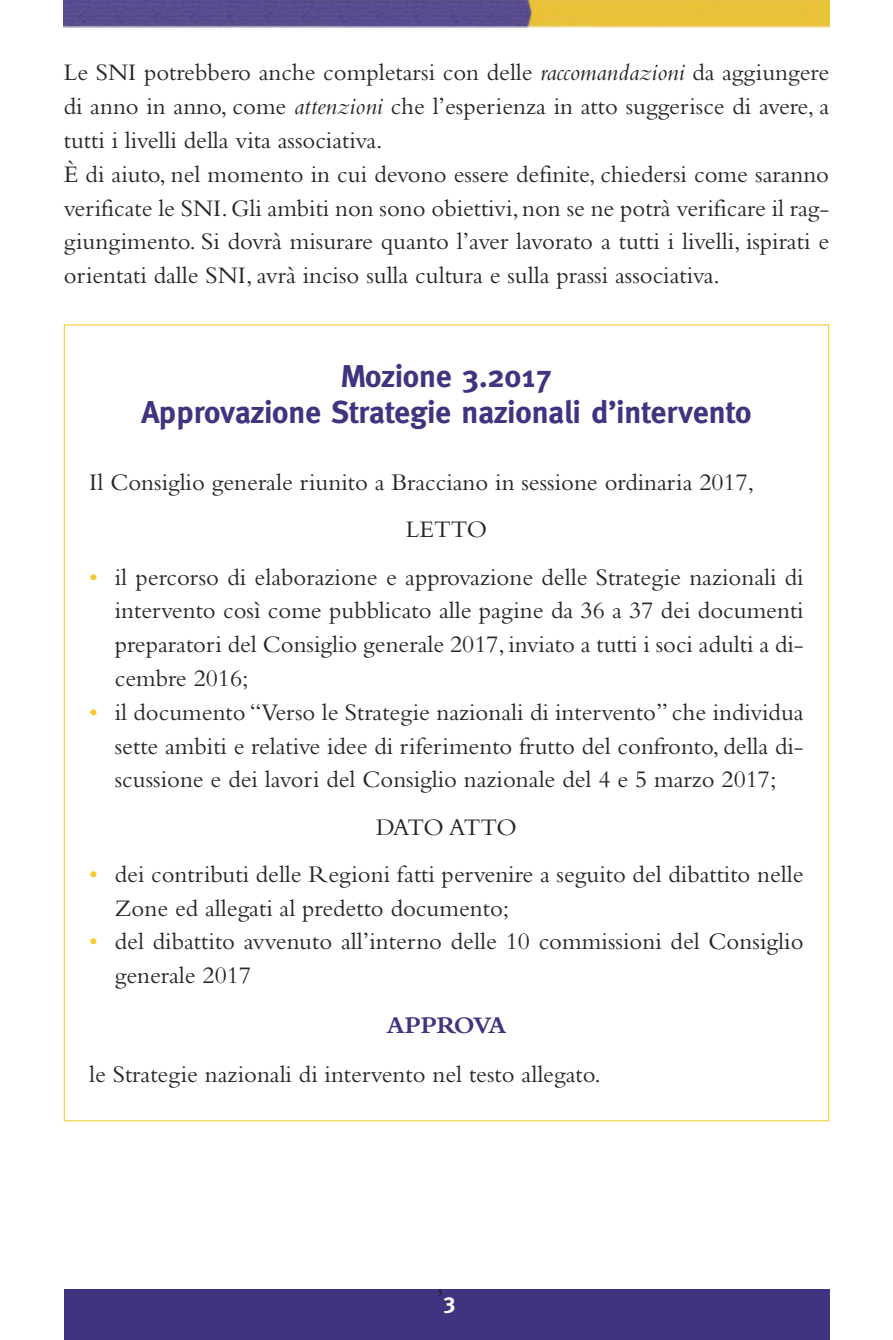
<style>
.page{position:relative;width:893px;height:1340px;background:#fff}
.page>*{position:absolute;margin:0;border:0;box-sizing:border-box;transform-origin:0 0}
.t1{font:700 31.5px/36px "Meta";color:#413380;text-align:center}
.t2{font:27px "Helvetica";color:#272526}
.t3{font:24.75px/33.8px "Bembo";color:#272526}
.t4{font:24.75px "Bembo";letter-spacing:-.05em;color:#272526}
.t5{font:700 24.75px "Bembo";letter-spacing:-.03em;color:#413380}
.s1{font-style:italic}
.s2{color:#f3cc31}
.s3{font-family:"Meta";font-weight:700;font-size:22.5px;color:#fff}
</style>
<div class="page">
<img style="left:64px;top:0;width:765px;height:28px">
<div style="left:64px;top:1288px;width:765px;height:51px;background:#413380"></div>
<p class="t3" style="left:64px;top:58px;width:767px">Le SNI potrebbero anche completarsi con delle <span class="s1">raccomandazioni</span> da aggiungere di anno in anno, come <span class="s1">attenzioni</span> che l’esperienza in atto suggerisce di avere, a tutti i livelli della vita associativa.<br>È di aiuto, nel momento in cui devono essere definite, chiedersi come saranno verificate le SNI.Gli ambiti non sono obiettivi, non se ne potrà verificare il rag&shy;giungimento. Si dovrà misurare quanto l’aver lavorato a tutti i livelli, ispirati e orientati dalle SNI, avrà inciso sulla cultura e sulla prassi associativa.</p>
<p class="t1" style="left:142px;top:358px;width:611px">Mozione 3.2017<br>Approvazione Strategie nazionali d’intervento</p>
<p class="t3" style="left:406px;top:461px;width:350px;line-height:47.2px;text-indent:-316px">Il Consiglio generale riunito a Bracciano in sessione ordinaria 2017,<br>LETTO</p>
<p class="t3" style="left:115px;top:562px;width:690px;text-align:justify;text-indent:-26px"><span class="s2">•</span> il percorso di elaborazione e approvazione delle Strategie nazionali di intervento così come pubblicato alle pagine da 36 a 37 dei documenti preparatori del Consiglio generale 2017, inviato a tutti i soci adulti a di&shy;cembre 2016;</p>
<p class="t3" style="left:115px;top:697px;width:690px;text-align:justify;text-indent:-26px"><span class="s2">•</span> il documento “Verso le Strategie nazionali di intervento” che individua sette ambiti e relative idee di riferimento frutto del confronto, della di&shy;scussione e dei lavori del Consiglio nazionale del 4 e 5 marzo 2017;</p>
<p class="t4" style="left:376px;top:818px;width:142px">DATO ATTO</p>
<p class="t3" style="left:115px;top:859px;width:690px;text-indent:-26px"><span class="s2">•</span> dei contributi delle Regioni fatti pervenire a seguito del dibattito nelle<br>Zone ed allegati al predetto documento;</p>
<p class="t3" style="left:115px;top:927px;width:690px;text-indent:-25px"><span class="s2">•</span> del dibattito avvenuto all’interno delle 10 commissioni del Consiglio generale 2017</p>
<p class="t5" style="left:386px;top:1016px;width:122px">APPROVA</p>
<p class="t3" style="left:89px;top:1060px;width:513px">le Strategie nazionali di intervento nel testo allegato.</p>
<p class="t2" style="left:437px;top:1289px;width:20px">’<span class="s3">3</span></p>
</div>
